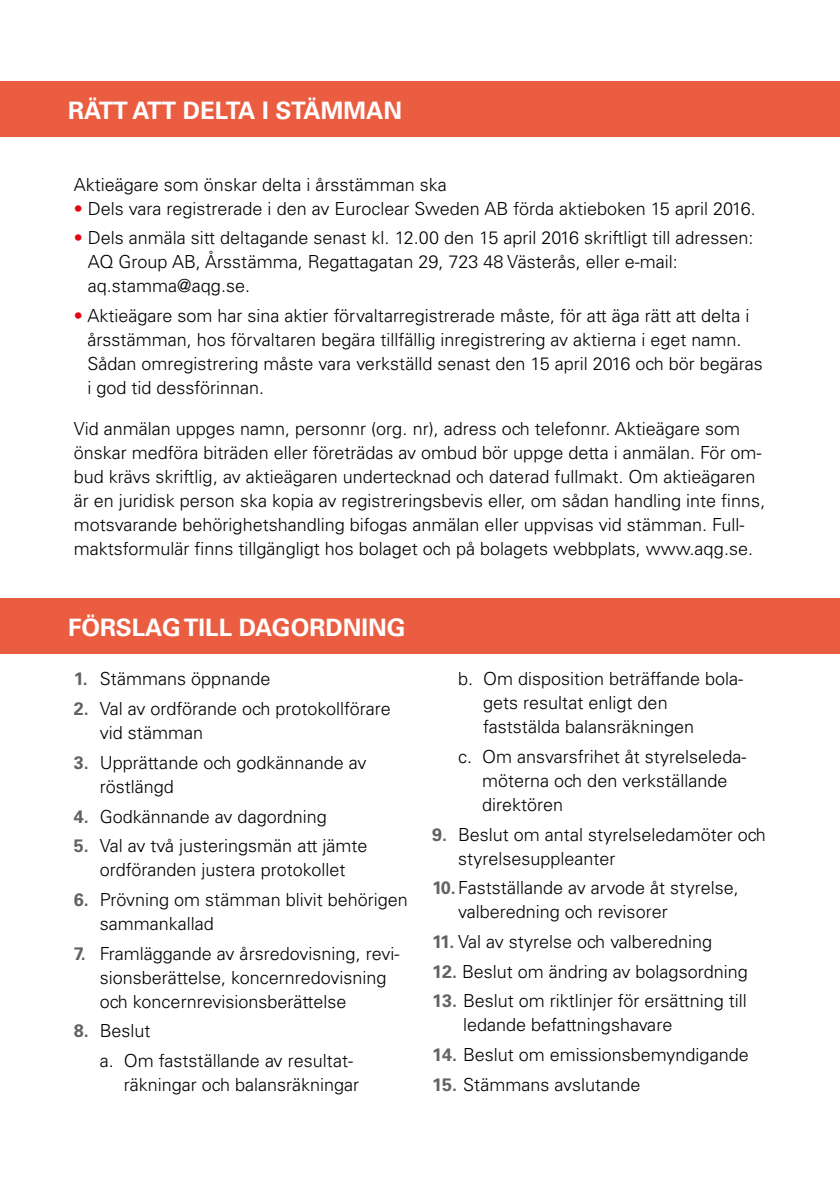
<style>
.page{position:relative;width:840px;height:1191px;background:#fff}
.page>*{position:absolute;margin:0;border:0;box-sizing:border-box;transform-origin:0 0}
.t1{font:700 24px "Univers LT Std";color:#fff}
.t2{font:700 24px "Univers LT Std";letter-spacing:-.02em;color:#fff}
.t3{font:300 18px/24px "Univers LT Std";color:#000}
.s1{color:#e30613}
.s2{font-weight:700;color:#646363}
</style>
<div class="page">
<div style="left:0;top:82px;width:839px;height:55px;background:#eb5d40"></div>
<div style="left:0;top:598px;width:839px;height:55px;background:#eb5d40"></div>
<h1 class="t2" style="left:68px;top:97px;width:335px">RÄTT ATT DELTA I STÄMMAN</h1>
<p class="t3" style="left:74px;top:172px;width:374px">Aktieägare som önskar delta i årsstämman ska</p>
<p class="t3" style="left:74px;top:196px;width:683px"><span class="s1">•</span> Dels vara registrerade i den av Euroclear Sweden AB förda aktieboken 15 april 2016.</p>
<p class="t3" style="left:88px;top:226px;width:667px;text-indent:-14px"><span class="s1">•</span> Dels anmäla sitt deltagande senast kl. 12.00 den 15 april 2016 skriftligt till adressen:<br>AQ Group AB, Årsstämma, Regattagatan 29, 723 48 Västerås, eller e-mail: aq.stamma@aqg.se.</p>
<p class="t3" style="left:87px;top:304px;width:676px;text-indent:-14px"><span class="s1">•</span> Aktieägare som har sina aktier förvaltarregistrerade måste, för att äga rätt att delta i årsstämman, hos förvaltaren begära tillfällig inregistrering av aktierna i eget namn.<br>Sådan omregistrering måste vara verkställd senast den 15 april 2016 och bör begäras i god tid dessförinnan.</p>
<p class="t3" style="left:74px;top:417px;width:692px">Vid anmälan uppges namn, personnr (org. nr), adress och telefonnr. Aktieägare som önskar medföra biträden eller företrädas av ombud bör uppge detta i anmälan. För om&shy;bud krävs skriftlig, av aktieägaren undertecknad och daterad fullmakt. Om aktieägaren är en juridisk person ska kopia av registreringsbevis eller, om sådan handling inte finns, motsvarande behörighetshandling bifogas anmälan eller uppvisas vid stämman. Full&shy;maktsformulär finns tillgängligt hos bolaget och på bolagets webbplats, www.aqg.se.</p>
<h1 class="t1" style="left:68px;top:613px;width:339px">FÖRSLAG TILL DAGORDNING</h1>
<p class="t3" style="left:74px;top:667px;width:198px"><span class="s2">1.</span> Stämmans öppnande</p>
<p class="t3" style="left:100px;top:697px;width:292px;text-indent:-26px"><span class="s2">2.</span> Val av ordförande och protokollförare vid stämman</p>
<p class="t3" style="left:100px;top:750px;width:268px;text-indent:-26px"><span class="s2">3.</span> Upprättande och godkännande av röstlängd</p>
<p class="t3" style="left:74px;top:804px;width:254px"><span class="s2">4.</span> Godkännande av dagordning</p>
<p class="t3" style="left:74px;top:834px;width:295px;text-align:center"><span class="s2">5.</span> Val av två justeringsmän att jämte ordföranden justera protokollet</p>
<p class="t3" style="left:100px;top:887px;width:309px;text-indent:-26px"><span class="s2">6.</span> Prövning om stämman blivit behörigen sammankallad</p>
<p class="t3" style="left:100px;top:941px;width:301px;text-indent:-26px"><span class="s2">7.</span> Framläggande av årsredovisning, revi&shy;sionsberättelse, koncernredovisning och koncernrevisionsberättelse</p>
<p class="t3" style="left:100px;top:1016px;width:255px;line-height:29.6px;text-indent:-26px"><span class="s2">8.</span> Beslut<br>a. Om fastställande av resultat-</p>
<p class="t3" style="left:124px;top:1072px;width:237px">räkningar och balansräkningar</p>
<p class="t3" style="left:483px;top:667px;width:261px;text-indent:-25px">b. Om disposition beträffande bola&shy;gets resultat enligt den faststälda balansräkningen</p>
<p class="t3" style="left:482px;top:744px;width:266px;text-indent:-24px">c. Om ansvarsfrihet åt styrelseleda&shy;möterna och den verkställande direktören</p>
<p class="t3" style="left:458px;top:822px;width:309px;text-indent:-26px"><span class="s2">9.</span> Beslut om antal styrelseledamöter och styrelsesuppleanter</p>
<p class="t3" style="left:458px;top:876px;width:282px;text-indent:-26px"><span class="s2">10.</span>Fastställande av arvode åt styrelse, valberedning och revisorer</p>
<p class="t3" style="left:432px;top:929px;width:281px"><span class="s2">11.</span> Val av styrelse och valberedning</p>
<p class="t3" style="left:432px;top:959px;width:317px"><span class="s2">12.</span> Beslut om ändring av bolagsordning</p>
<p class="t3" style="left:463px;top:989px;width:285px;text-indent:-31px"><span class="s2">13.</span> Beslut om riktlinjer för ersättning till ledande befattningshavare</p>
<p class="t3" style="left:432px;top:1042px;width:318px"><span class="s2">14.</span> Beslut om emissionsbemyndigande</p>
<p class="t3" style="left:432px;top:1072px;width:210px"><span class="s2">15.</span> Stämmans avslutande</p>
</div>
